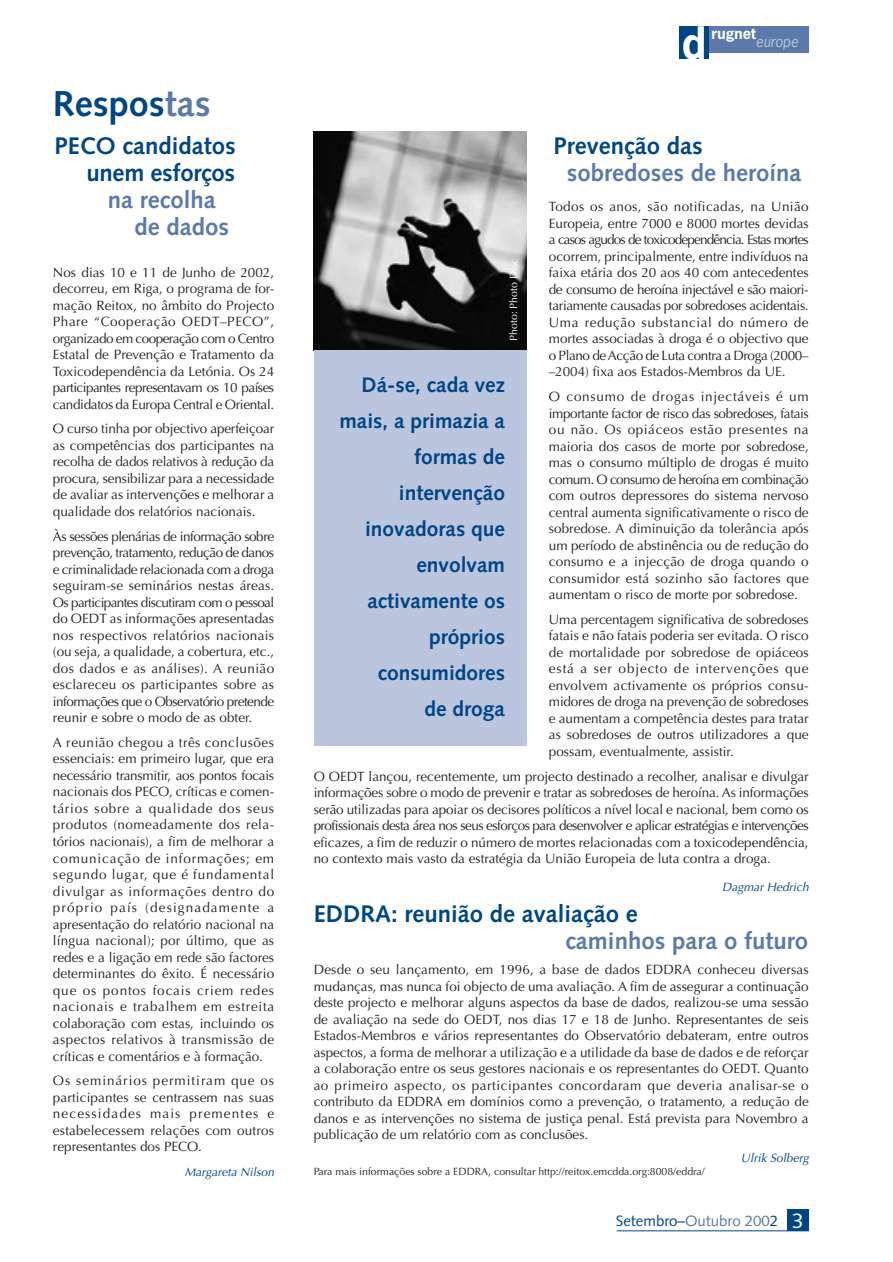
<style>
.page{position:relative;width:893px;height:1262px;background:#fff}
.page>*{position:absolute;margin:0;border:0;box-sizing:border-box;transform-origin:0 0}
.t1{font:700 42px "News Gothic";color:#fff}
.t2{font:700 36px "Syntax";color:#004685}
.t3{font:700 24px/27px "Syntax";color:#004685;text-align:right}
.t4{font:700 24px/27px "Syntax";color:#5b79ab}
.t5{font:700 21px/36px "Syntax";color:#004685;text-align:right}
.t6{font:15px "Syntax";color:#004685}
.t7{font:700 14.55px "News Gothic";color:#fff}
.t8{font:italic 14.55px "News Gothic";color:#bbc5dd}
.t9{font:13.5px/16.5px "Optima";color:#231f20;text-align:justify}
.t10{font:italic 12px "Optima";color:#004685}
.t11{font:10.5px "Optima";color:#231f20}
.t12{font:10.5px "Optima";color:#fff}
.s1{color:#5b79ab}
.s2{font-size:21px;color:#fff}
</style>
<div class="page">
<img style="left:314px;top:132px;width:212px;height:218px">
<div style="left:679px;top:26px;width:30px;height:33px;background:#004685"></div>
<div style="left:709px;top:26px;width:99px;height:27px;background:#5b79ab"></div>
<div style="left:787px;top:1209px;width:21px;height:21px;background:#004685"></div>
<hr style="left:616px;top:1230px;width:192px;height:1px;background:#004685">
<div style="left:314px;top:350px;width:212px;height:396px;background:#bbc5dd"></div>
<h2 class="t2" style="left:53px;top:89px;width:159px">Respos<span class="s1">tas</span></h2>
<h3 class="t3" style="left:54px;top:134px;width:183px">PECO candidatos unem esforços</h3>
<h3 class="t4" style="left:134px;top:188px;width:96px;text-indent:-27px">na recolha de dados</h3>
<p class="t9" style="left:53px;top:265px;width:223px">Nos dias 10 e 11 de Junho de 2002, decorreu, em Riga, o programa de for&shy;mação Reitox, no âmbito do Projecto Phare “Cooperação OEDT–PECO”, organizado em cooperação com o Centro Estatal de Prevenção e Tratamento da Toxicodependência da Letónia. Os 24 participantes representavam os 10 países candidatos da Europa Central e Oriental.</p>
<p class="t9" style="left:53px;top:422px;width:223px">O curso tinha por objectivo aperfeiçoar as competências dos participantes na recolha de dados relativos à redução da procura, sensibilizar para a necessidade de avaliar as intervenções e melhorar a qualidade dos relatórios nacionais.</p>
<p class="t9" style="left:53px;top:529px;width:223px">Às sessões plenárias de informação sobre prevenção, tratamento, redução de danos e criminalidade relacionada com a droga seguiram-se seminários nestas áreas.<br>Os participantes discutiram com o pessoal do OEDT as informações apresentadas nos respectivos relatórios nacionais (ou seja, a qualidade, a cobertura, etc., dos dados e as análises). A reunião esclareceu os participantes sobre as informações que o Observatório pretende reunir e sobre o modo de as obter.</p>
<p class="t9" style="left:53px;top:735px;width:223px">A reunião chegou a três conclusões essenciais: em primeiro lugar, que era necessário transmitir, aos pontos focais nacionais dos PECO, críticas e comen&shy;tários sobre a qualidade dos seus produtos (nomeadamente dos rela&shy;tórios nacionais), a fim de melhorar a comunicação de informações; em segundo lugar, que é fundamental divulgar as informações dentro do próprio país (designadamente a apresentação do relatório nacional na língua nacional); por último, que as redes e a ligação em rede são factores determinantes do êxito. É necessário que os pontos focais criem redes nacionais e trabalhem em estreita colaboração com estas, incluindo os aspectos relativos à transmissão de críticas e comentários e à formação.</p>
<p class="t9" style="left:53px;top:1073px;width:223px">Os seminários permitiram que os participantes se centrassem nas suas necessidades mais prementes e estabelecessem relações com outros representantes dos PECO.</p>
<p class="t10" style="left:185px;top:1167px;width:91px">Margareta Nilson</p>
<h1 class="t1" style="left:681px;top:26px;width:26px">d</h1>
<p class="t7" style="left:711px;top:28px;width:46px">rugnet</p>
<p class="t8" style="left:755px;top:36px;width:44px">europe</p>
<h3 class="t3" style="left:553px;top:134px;width:151px">Prevenção das</h3>
<h3 class="t4" style="left:566px;top:161px;width:236px">sobredoses de heroína</h3>
<p class="t9" style="left:549px;top:200px;width:261px">Todos os anos, são notificadas, na União Europeia, entre 7000 e 8000 mortes devidas a casos agudos de toxicodependência. Estas mortes ocorrem, principalmente, entre indivíduos na faixa etária dos 20 aos 40 com antecedentes de consumo de heroína injectável e são maiori&shy;tariamente causadas por sobredoses acidentais.<br>Uma redução substancial do número de mortes associadas à droga é o objectivo que o Plano de Acção de Luta contra a Droga (2000– –2004) fixa aos Estados-Membros da UE.</p>
<p class="t9" style="left:549px;top:389px;width:261px">O consumo de drogas injectáveis é um importante factor de risco das sobredoses, fatais ou não. Os opiáceos estão presentes na maioria dos casos de morte por sobredose, mas o consumo múltiplo de drogas é muito comum. O consumo de heroína em combinação com outros depressores do sistema nervoso central aumenta significativamente o risco de sobredose. A diminuição da tolerância após um período de abstinência ou de redução do consumo e a injecção de droga quando o consumidor está sozinho são factores que aumentam o risco de morte por sobredose.</p>
<p class="t9" style="left:549px;top:612px;width:261px">Uma percentagem significativa de sobredoses fatais e não fatais poderia ser evitada. O risco de mortalidade por sobredose de opiáceos está a ser objecto de intervenções que envolvem activamente os próprios consu&shy;midores de droga na prevenção de sobredoses e aumentam a competência destes para tratar as sobredoses de outros utilizadores a que possam, eventualmente, assistir.</p>
<p class="t9" style="left:314px;top:769px;width:496px">O OEDT lançou, recentemente, um projecto destinado a recolher, analisar e divulgar informações sobre o modo de prevenir e tratar as sobredoses de heroína. As informações serão utilizadas para apoiar os decisores políticos a nível local e nacional, bem como os profissionais desta área nos seus esforços para desenvolver e aplicar estratégias e intervenções eficazes, a fim de reduzir o número de mortes relacionadas com a toxicodependência, no contexto mais vasto da estratégia da União Europeia de luta contra a droga.</p>
<p class="t10" style="left:722px;top:882px;width:88px">Dagmar Hedrich</p>
<p class="t12" style="left:509px;top:341px;width:83px;rotate:-90deg">Photo: Photo Disc</p>
<h3 class="t5" style="left:339px;top:368px;width:167px">Dá-se, cada vez mais, a primazia a formas de intervenção inovadoras que envolvam activamente os próprios consumidores<br>de droga</h3>
<h3 class="t3" style="left:314px;top:902px;width:326px">EDDRA: reunião de avaliação e</h3>
<h3 class="t4" style="left:565px;top:929px;width:244px">caminhos para o futuro</h3>
<p class="t9" style="left:314px;top:962px;width:496px">Desde o seu lançamento, em 1996, a base de dados EDDRA conheceu diversas mudanças, mas nunca foi objecto de uma avaliação. A fim de assegurar a continuação deste projecto e melhorar alguns aspectos da base de dados, realizou-se uma sessão de avaliação na sede do OEDT, nos dias 17 e 18 de Junho. Representantes de seis Estados-Membros e vários representantes do Observatório debateram, entre outros aspectos, a forma de melhorar a utilização e a utilidade da base de dados e de reforçar a colaboração entre os seus gestores nacionais e os representantes do OEDT. Quanto ao primeiro aspecto, os participantes concordaram que deveria analisar-se o contributo da EDDRA em domínios como a prevenção, o tratamento, a redução de danos e as intervenções no sistema de justiça penal. Está prevista para Novembro a publicação de um relatório com as conclusões.</p>
<p class="t10" style="left:740px;top:1152px;width:70px">Ulrik Solberg</p>
<p class="t11" style="left:314px;top:1167px;width:392px">Para mais informações sobre a EDDRA, consultar http://reitox.emcdda.org:8008/eddra/</p>
<p class="t6" style="left:616px;top:1214px;width:189px">Setembro–<span class="s1">Outubro 200</span>2 <span class="s2">3</span></p>
</div>
